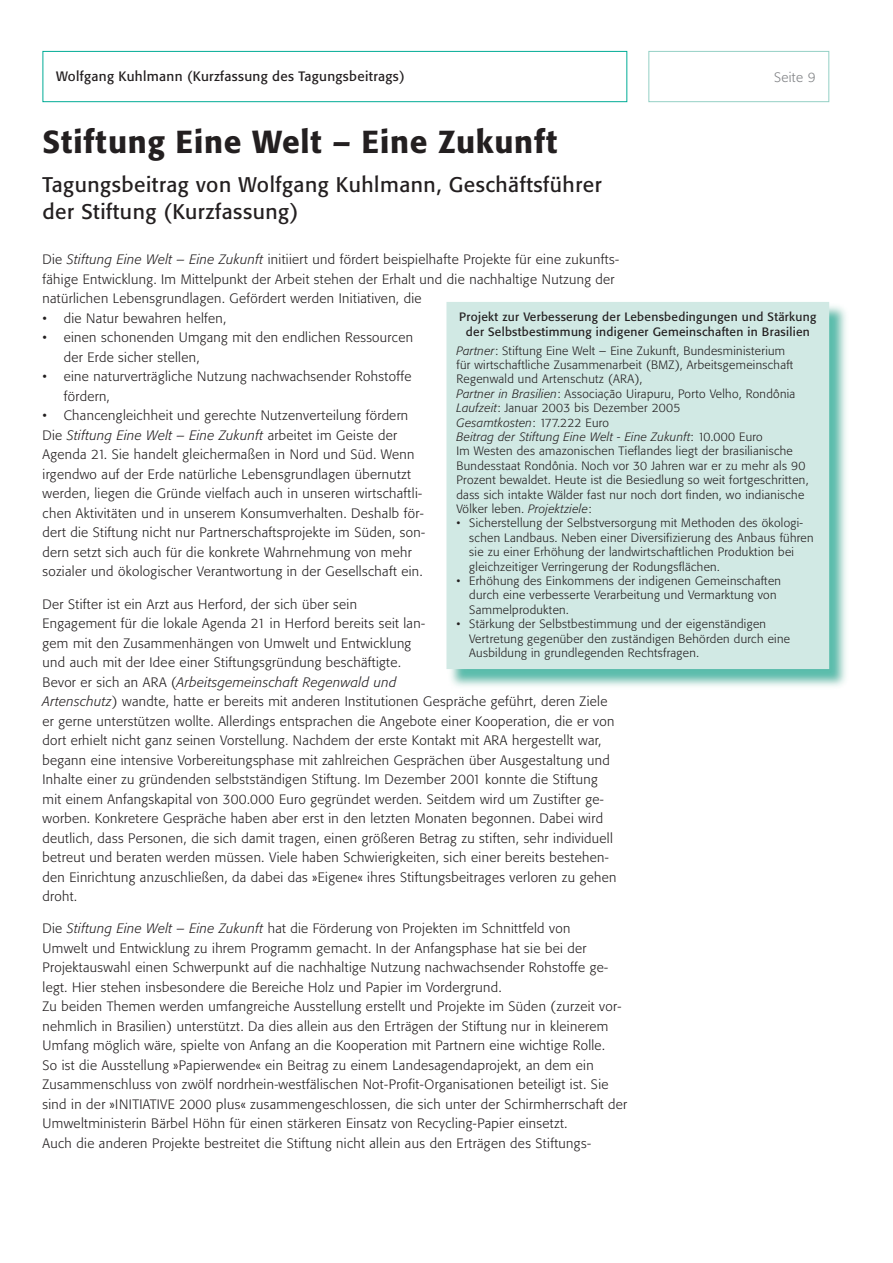
<style>
.page{position:relative;width:893px;height:1263px;background:#fff}
.page>*{position:absolute;margin:0;border:0;box-sizing:border-box;transform-origin:0 0}
.t1{font:500 31.5px "Tn T Form BSK";letter-spacing:.025em;color:#231f20}
.t2{font:21px/27px "Tn T Form BSK";letter-spacing:.025em;color:#231f20}
.t3{font:300 13.5px/19.5px "Tn T Form BSK";letter-spacing:.025em;color:#231f20}
.t4{font:13.5px "Tn T Form BSK";letter-spacing:.025em;color:#231f20}
.t5{font:300 13.5px "Tn T Form BSK";letter-spacing:.025em;color:#808285}
.t6{font:300 12px/14.4px "Tn T Form BSK";letter-spacing:.025em;color:#231f20}
.t7{font:12px/14.4px "Tn T Form BSK";letter-spacing:.025em;color:#231f20;text-align:center}
.s1{font-style:italic}
</style>
<div class="page">
<div style="left:43px;top:51px;width:584px;height:51px;border:1px solid #00ac96"></div>
<div style="left:648px;top:51px;width:181px;height:51px;border:1px solid #94d0c5"></div>
<img style="left:450px;top:669px;width:349px;height:18px">
<img style="left:799px;top:303px;width:47px;height:384px">
<div style="left:447px;top:303px;width:381px;height:365px;background:#d1e9e4"></div>
<div style="left:446px;top:302px;width:383px;height:367px;border:2px solid #d1e9e4"></div>
<p class="t4" style="left:56px;top:68px;width:350px">Wolfgang Kuhlmann (Kurzfassung des Tagungsbeitrags)</p>
<p class="t5" style="left:774px;top:69px;width:43px">Seite 9</p>
<h1 class="t1" style="left:43px;top:122px;width:516px">Stiftung Eine Welt – Eine Zukunft</h1>
<h2 class="t2" style="left:43px;top:171px;width:561px">Tagungsbeitrag von Wolfgang Kuhlmann, Geschäftsführer der Stiftung (Kurzfassung)</h2>
<p class="t3" style="left:43px;top:250px;width:578px">Die <span class="s1">Stiftung Eine Welt – Eine Zukunft</span> initiiert und fördert beispielhafte Projekte für eine zukunfts&shy;fähige Entwicklung. Im Mittelpunkt der Arbeit stehen der Erhalt und die nachhaltige Nutzung der natürlichen Lebensgrundlagen. Gefördert werden Initiativen, die</p>
<p class="t3" style="left:43px;top:308px;width:185px">• die Natur bewahren helfen,</p>
<p class="t3" style="left:64px;top:328px;width:351px;text-indent:-21px">• einen schonenden Umgang mit den endlichen Ressourcen der Erde sicher stellen,</p>
<p class="t3" style="left:64px;top:367px;width:349px;text-indent:-21px">• eine naturverträgliche Nutzung nachwachsender Rohstoffe fördern,</p>
<p class="t3" style="left:43px;top:406px;width:384px">• Chancengleichheit und gerechte Nutzenverteilung fördern Die <span class="s1">Stiftung Eine Welt – Eine Zukunft</span> arbeitet im Geiste der Agenda 21. Sie handelt gleichermaßen in Nord und Süd. Wenn irgendwo auf der Erde natürliche Lebensgrundlagen übernutzt werden, liegen die Gründe vielfach auch in unseren wirtschaftli&shy;chen Aktivitäten und in unserem Konsumverhalten. Deshalb för&shy;dert die Stiftung nicht nur Partnerschaftsprojekte im Süden, son&shy;dern setzt sich auch für die konkrete Wahrnehmung von mehr sozialer und ökologischer Verantwortung in der Gesellschaft ein.</p>
<p class="t3" style="left:43px;top:594px;width:576px">Der Stifter ist ein Arzt aus Herford, der sich über sein<br>Engagement für die lokale Agenda 21 in Herford bereits seit lan-<br>gem mit den Zusammenhängen von Umwelt und Entwicklung<br>und auch mit der Idee einer Stiftungsgründung beschäftigte.<br>Bevor er sich an ARA (<span class="s1">Arbeitsgemeinschaft Regenwald und<br>Artenschutz</span>) wandte, hatte er bereits mit anderen Institutionen Gespräche geführt, deren Ziele er gerne unterstützen wollte. Allerdings entsprachen die Angebote einer Kooperation, die er von dort erhielt nicht ganz seinen Vorstellung. Nachdem der erste Kontakt mit ARA hergestellt war, begann eine intensive Vorbereitungsphase mit zahlreichen Gesprächen über Ausgestaltung und Inhalte einer zu gründenden selbstständigen Stiftung. Im Dezember 2001 konnte die Stiftung mit einem Anfangskapital von 300.000 Euro gegründet werden. Seitdem wird um Zustifter ge&shy;worben. Konkretere Gespräche haben aber erst in den letzten Monaten begonnen. Dabei wird deutlich, dass Personen, die sich damit tragen, einen größeren Betrag zu stiften, sehr individuell betreut und beraten werden müssen. Viele haben Schwierigkeiten, sich einer bereits bestehen&shy;den Einrichtung anzuschließen, da dabei das »Eigene« ihres Stiftungsbeitrages verloren zu gehen droht.</p>
<p class="t3" style="left:43px;top:919px;width:586px">Die <span class="s1">Stiftung Eine Welt – Eine Zukunft</span> hat die Förderung von Projekten im Schnittfeld von<br>Umwelt und Entwicklung zu ihrem Programm gemacht. In der Anfangsphase hat sie bei der Projektauswahl einen Schwerpunkt auf die nachhaltige Nutzung nachwachsender Rohstoffe ge&shy;legt. Hier stehen insbesondere die Bereiche Holz und Papier im Vordergrund.<br>Zu beiden Themen werden umfangreiche Ausstellung erstellt und Projekte im Süden (zurzeit vor&shy;nehmlich in Brasilien) unterstützt. Da dies allein aus den Erträgen der Stiftung nur in kleinerem Umfang möglich wäre, spielte von Anfang an die Kooperation mit Partnern eine wichtige Rolle.<br>So ist die Ausstellung »Papierwende« ein Beitrag zu einem Landesagendaprojekt, an dem ein Zusammenschluss von zwölf nordrhein-westfälischen Not-Profit-Organisationen beteiligt ist. Sie sind in der »INITIATIVE 2000 plus« zusammengeschlossen, die sich unter der Schirmherrschaft der Umweltministerin Bärbel Höhn für einen stärkeren Einsatz von Recycling-Papier einsetzt.<br>Auch die anderen Projekte bestreitet die Stiftung nicht allein aus den Erträgen des Stiftungs-</p>
<p class="t7" style="left:459px;top:310px;width:359px">Projekt zur Verbesserung der Lebensbedingungen und Stärkung der Selbstbestimmung indigener Gemeinschaften in Brasilien</p>
<p class="t6" style="left:456px;top:343px;width:353px"><span class="s1">Partner</span>: Stiftung Eine Welt – Eine Zukunft, Bundesministerium<br>für wirtschaftliche Zusammenarbeit (BMZ), Arbeitsgemeinschaft Regenwald und Artenschutz (ARA),<br><span class="s1">Partner in Brasilien</span>: Associação Uirapuru, Porto Velho, Rondônia <span class="s1">Laufzeit</span>: Januar 2003 bis Dezember 2005<br><span class="s1">Gesamtkosten</span>: 177.222 Euro<br><span class="s1">Beitrag der Stiftung Eine Welt - Eine Zukunft</span>: 10.000 Euro<br>Im Westen des amazonischen Tieflandes liegt der brasilianische Bundesstaat Rondônia. Noch vor 30 Jahren war er zu mehr als 90<br>Prozent bewaldet. Heute ist die Besiedlung so weit fortgeschritten, dass sich intakte Wälder fast nur noch dort finden, wo indianische Völker leben. <span class="s1">Projektziele</span>:</p>
<p class="t6" style="left:469px;top:516px;width:346px;text-indent:-13px">• Sicherstellung der Selbstversorgung mit Methoden des ökologi&shy;schen Landbaus. Neben einer Diversifizierung des Anbaus führen sie zu einer Erhöhung der landwirtschaftlichen Produktion bei gleichzeitiger Verringerung der Rodungsflächen.</p>
<p class="t6" style="left:469px;top:574px;width:313px;text-indent:-13px">• Erhöhung des Einkommens der indigenen Gemeinschaften durch eine verbesserte Verarbeitung und Vermarktung von<br>Sammelprodukten.</p>
<p class="t6" style="left:469px;top:617px;width:322px;text-indent:-13px">• Stärkung der Selbstbestimmung und der eigenständigen<br>Vertretung gegenüber den zuständigen Behörden durch eine<br>Ausbildung in grundlegenden Rechtsfragen.</p>
</div>
